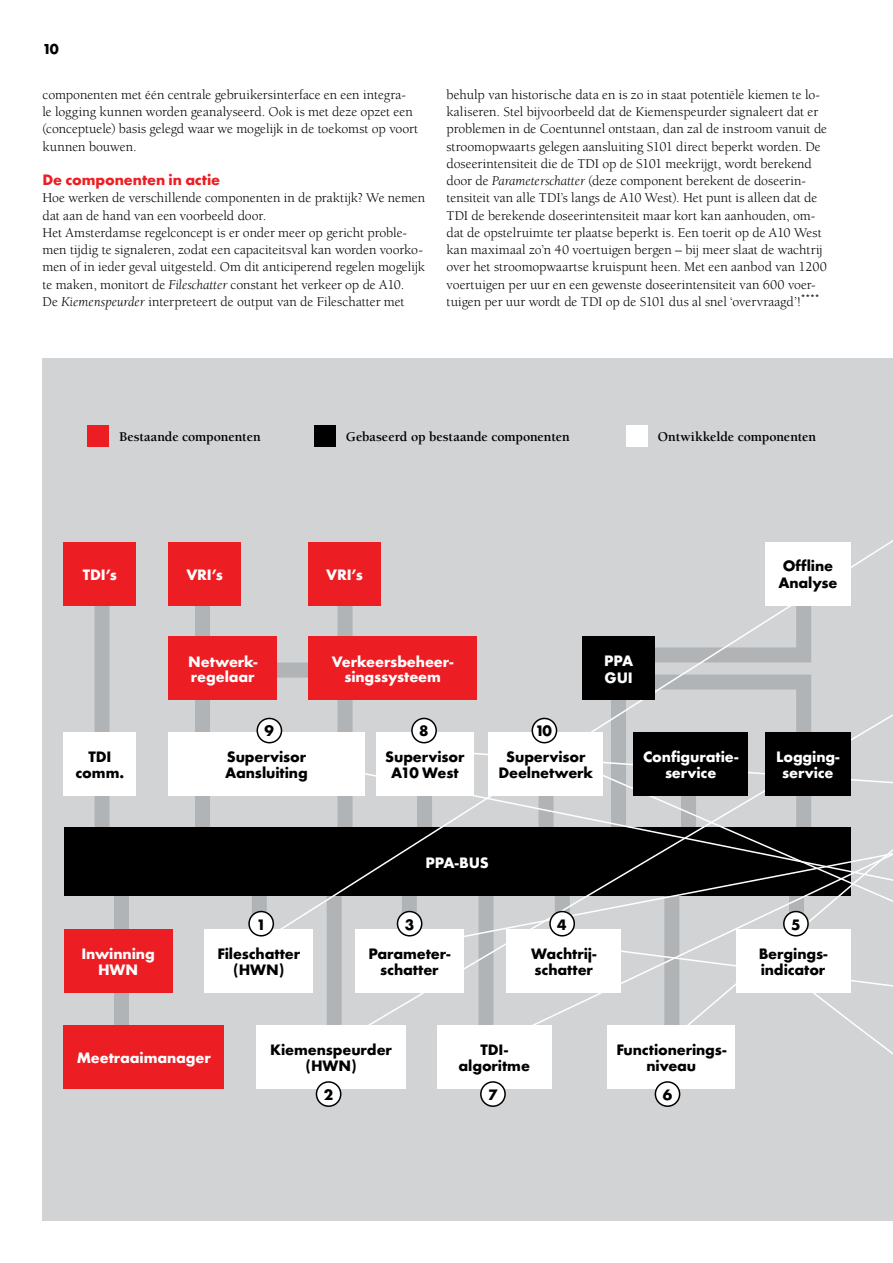
<style>
.page{position:relative;width:893px;height:1263px;background:#fff}
.page>*{position:absolute;margin:0;border:0;box-sizing:border-box;transform-origin:0 0}
.t1{font:700 15.75px/16.5px "Futura T";letter-spacing:-.01em;color:#000;text-align:center}
.t2{font:700 15.75px/16.5px "Futura T";letter-spacing:-.01em;color:#fff;text-align:center}
.t3{font:700 15.75px "Futura T";letter-spacing:-.005em;color:#ed1d24}
.t4{font:700 15px "Futura T";color:#000}
.t5{font:13.8px/17.2px "Berkeley";letter-spacing:-.005em;color:#000}
.t6{font:700 13.8px "Berkeley";letter-spacing:-.005em;color:#000}
.s1{font-style:italic}
</style>
<div class="page">
<div style="left:43px;top:358px;width:850px;height:862px;background:#d1d3d4"></div>
<div style="left:114px;top:864px;width:15px;height:180px;background:#b1b4b6"></div>
<div style="left:327px;top:864px;width:15px;height:201px;background:#b1b4b6"></div>
<div style="left:95px;top:568px;width:15px;height:279px;background:#b1b4b6"></div>
<div style="left:195px;top:568px;width:15px;height:277px;background:#b1b4b6"></div>
<div style="left:64px;top:828px;width:786px;height:68px;background:#000"></div>
<svg style="left:607px;top:1039px;width:286px;height:68px"></svg>
<svg style="left:355px;top:942px;width:538px;height:97px"></svg>
<svg style="left:261px;top:540px;width:632px;height:402px"></svg>
<div style="left:64px;top:542px;width:72px;height:63px;background:#ed1d24"></div>
<div style="left:87px;top:425px;width:22px;height:22px;background:#ed1d24"></div>
<div style="left:314px;top:425px;width:21px;height:22px;background:#000"></div>
<div style="left:626px;top:425px;width:21px;height:22px;background:#fff"></div>
<div style="left:64px;top:732px;width:72px;height:64px;background:#fff"></div>
<div style="left:64px;top:929px;width:108px;height:63px;background:#ed1d24"></div>
<div style="left:168px;top:732px;width:196px;height:64px;background:#fff"></div>
<div style="left:205px;top:929px;width:108px;height:63px;background:#fff"></div>
<div style="left:64px;top:1025px;width:160px;height:63px;background:#ed1d24"></div>
<div style="left:257px;top:1025px;width:149px;height:63px;background:#fff"></div>
<div style="left:437px;top:1025px;width:115px;height:63px;background:#fff"></div>
<div style="left:376px;top:732px;width:98px;height:64px;background:#fff"></div>
<div style="left:355px;top:929px;width:109px;height:63px;background:#fff"></div>
<div style="left:488px;top:732px;width:115px;height:64px;background:#fff"></div>
<div style="left:506px;top:929px;width:115px;height:63px;background:#fff"></div>
<div style="left:736px;top:929px;width:114px;height:63px;background:#fff"></div>
<div style="left:633px;top:732px;width:115px;height:64px;background:#000"></div>
<div style="left:608px;top:1025px;width:127px;height:63px;background:#fff"></div>
<div style="left:583px;top:637px;width:72px;height:63px;background:#000"></div>
<div style="left:765px;top:732px;width:85px;height:64px;background:#000"></div>
<div style="left:765px;top:542px;width:85px;height:63px;background:#fff"></div>
<div style="left:168px;top:542px;width:73px;height:63px;background:#ed1d24"></div>
<div style="left:308px;top:542px;width:73px;height:63px;background:#ed1d24"></div>
<div style="left:168px;top:637px;width:109px;height:63px;background:#ed1d24"></div>
<div style="left:308px;top:637px;width:169px;height:63px;background:#ed1d24"></div>
<div style="left:532px;top:718px;width:24px;height:25px;background:#fff;border-radius:50%"></div>
<div style="left:531px;top:718px;width:26px;height:25px;border:2px solid #000;border-radius:50%"></div>
<div style="left:249px;top:911px;width:24px;height:25px;background:#fff;border-radius:50%"></div>
<div style="left:248px;top:911px;width:26px;height:25px;border:2px solid #000;border-radius:50%"></div>
<div style="left:316px;top:1082px;width:25px;height:24px;background:#fff;border-radius:50%"></div>
<div style="left:316px;top:1081px;width:25px;height:26px;border:2px solid #000;border-radius:50%"></div>
<div style="left:481px;top:1082px;width:24px;height:24px;background:#fff;border-radius:50%"></div>
<div style="left:480px;top:1081px;width:26px;height:26px;border:2px solid #000;border-radius:50%"></div>
<div style="left:655px;top:1082px;width:25px;height:24px;background:#fff;border-radius:50%"></div>
<div style="left:655px;top:1081px;width:25px;height:26px;border:2px solid #000;border-radius:50%"></div>
<div style="left:397px;top:911px;width:25px;height:25px;background:#fff;border-radius:50%"></div>
<div style="left:397px;top:911px;width:25px;height:25px;border:2px solid #000;border-radius:50%"></div>
<div style="left:550px;top:911px;width:24px;height:25px;background:#fff;border-radius:50%"></div>
<div style="left:549px;top:911px;width:26px;height:25px;border:2px solid #000;border-radius:50%"></div>
<div style="left:412px;top:718px;width:24px;height:25px;background:#fff;border-radius:50%"></div>
<div style="left:411px;top:718px;width:26px;height:25px;border:2px solid #000;border-radius:50%"></div>
<div style="left:257px;top:718px;width:24px;height:25px;background:#fff;border-radius:50%"></div>
<div style="left:256px;top:718px;width:26px;height:25px;border:2px solid #000;border-radius:50%"></div>
<div style="left:784px;top:911px;width:24px;height:25px;background:#fff;border-radius:50%"></div>
<div style="left:783px;top:911px;width:26px;height:25px;border:2px solid #000;border-radius:50%"></div>
<p class="t4" style="left:43px;top:40px;width:18px">10</p>
<p class="t5" style="left:43px;top:86px;width:377px">componenten met één centrale gebruikersinterface en een integra&shy;le logging kunnen worden geanalyseerd. Ook is met deze opzet een (conceptuele) basis gelegd waar we mogelijk in de toekomst op voort kunnen bouwen.</p>
<p class="t3" style="left:43px;top:171px;width:179px">De componenten in actie</p>
<p class="t5" style="left:43px;top:190px;width:384px">Hoe werken de verschillende componenten in de praktijk? We nemen dat aan de hand van een voorbeeld door.<br>Het Amsterdamse regelconcept is er onder meer op gericht proble&shy;men tijdig te signaleren, zodat een capaciteitsval kan worden voorko&shy;men of in ieder geval uitgesteld. Om dit anticiperend regelen mogelijk te maken, monitort de <span class="s1">Fileschatter</span> constant het verkeer op de A10.<br>De <span class="s1">Kiemenspeurder</span> interpreteert de output van de Fileschatter met</p>
<p class="t5" style="left:446px;top:86px;width:382px">behulp van historische data en is zo in staat potentiële kiemen te lo&shy;kaliseren. Stel bijvoorbeeld dat de Kiemenspeurder signaleert dat er problemen in de Coentunnel ontstaan, dan zal de instroom vanuit de stroomopwaarts gelegen aansluiting S101 direct beperkt worden. De doseerintensiteit die de TDI op de S101 meekrijgt, wordt berekend door de <span class="s1">Parameterschatter</span> (deze component berekent de doseerin&shy;tensiteit van alle TDI’s langs de A10 West). Het punt is alleen dat de TDI de berekende doseerintensiteit maar kort kan aanhouden, om&shy;dat de opstelruimte ter plaatse beperkt is. Een toerit op de A10 West kan maximaal zo’n 40 voertuigen bergen – bij meer slaat de wachtrij over het stroomopwaartse kruispunt heen. Met een aanbod van 1200 voertuigen per uur en een gewenste doseerintensiteit van 600 voer&shy;tuigen per uur wordt de TDI op de S101 dus al snel ‘overvraagd’!<sup>****</sup></p>
<p class="t6" style="left:119px;top:429px;width:143px">Bestaande componenten</p>
<p class="t6" style="left:346px;top:429px;width:226px">Gebaseerd op bestaande componenten</p>
<p class="t6" style="left:658px;top:429px;width:160px">Ontwikkelde componenten</p>
<p class="t2" style="left:83px;top:566px;width:35px">TDI ’s</p>
<p class="t2" style="left:186px;top:566px;width:38px">VRI ’s</p>
<p class="t2" style="left:326px;top:566px;width:38px">VRI ’s</p>
<p class="t1" style="left:778px;top:558px;width:61px;text-align:left">Offline<br>Analyse</p>
<p class="t2" style="left:188px;top:654px;width:71px;line-height:15px;text-align:left">Netwerk&shy;regelaar</p>
<p class="t2" style="left:332px;top:654px;width:123px;line-height:15px">Verkeersbeheer&shy;singssysteem</p>
<p class="t2" style="left:604px;top:653px;width:31px;text-align:left">PPA<br>GUI</p>
<p class="t1" style="left:265px;top:723px;width:11px">9</p>
<p class="t1" style="left:419px;top:723px;width:11px">8</p>
<p class="t1" style="left:535px;top:723px;width:18px">10</p>
<p class="t1" style="left:76px;top:748px;width:50px;text-align:left;text-indent:13px">TDI comm.</p>
<p class="t1" style="left:225px;top:748px;width:84px;text-align:left">Supervisor<br>Aansluiting</p>
<p class="t1" style="left:385px;top:748px;width:81px">Supervisor<br>A10 West</p>
<p class="t1" style="left:498px;top:748px;width:96px">Supervisor<br>Deelnetwerk</p>
<p class="t2" style="left:643px;top:748px;width:97px">Configuratie&shy;service</p>
<p class="t2" style="left:776px;top:748px;width:65px">Logging&shy;service</p>
<p class="t2" style="left:425px;top:854px;width:65px">PPA-BUS</p>
<p class="t1" style="left:256px;top:916px;width:11px">1</p>
<p class="t1" style="left:405px;top:916px;width:11px">3</p>
<p class="t1" style="left:557px;top:916px;width:11px">4</p>
<p class="t1" style="left:791px;top:916px;width:11px">5</p>
<p class="t2" style="left:81px;top:945px;width:75px">Inwinning<br>HWN</p>
<p class="t1" style="left:217px;top:945px;width:84px">Fileschatter (HWN)</p>
<p class="t1" style="left:368px;top:945px;width:84px">Parameter&shy;schatter</p>
<p class="t1" style="left:531px;top:945px;width:67px;text-align:left">Wachtrij&shy;schatter</p>
<p class="t1" style="left:759px;top:945px;width:70px;text-align:left">Bergings&shy;indicator</p>
<p class="t2" style="left:77px;top:1049px;width:136px">Meetraaimanager</p>
<p class="t1" style="left:270px;top:1041px;width:123px">Kiemenspeurder (HWN)</p>
<p class="t1" style="left:459px;top:1041px;width:73px">TDI - algoritme</p>
<p class="t1" style="left:616px;top:1041px;width:111px">Functionerings&shy;niveau</p>
<p class="t1" style="left:324px;top:1086px;width:11px">2</p>
<p class="t1" style="left:488px;top:1086px;width:11px">7</p>
<p class="t1" style="left:663px;top:1086px;width:11px">6</p>
</div>
